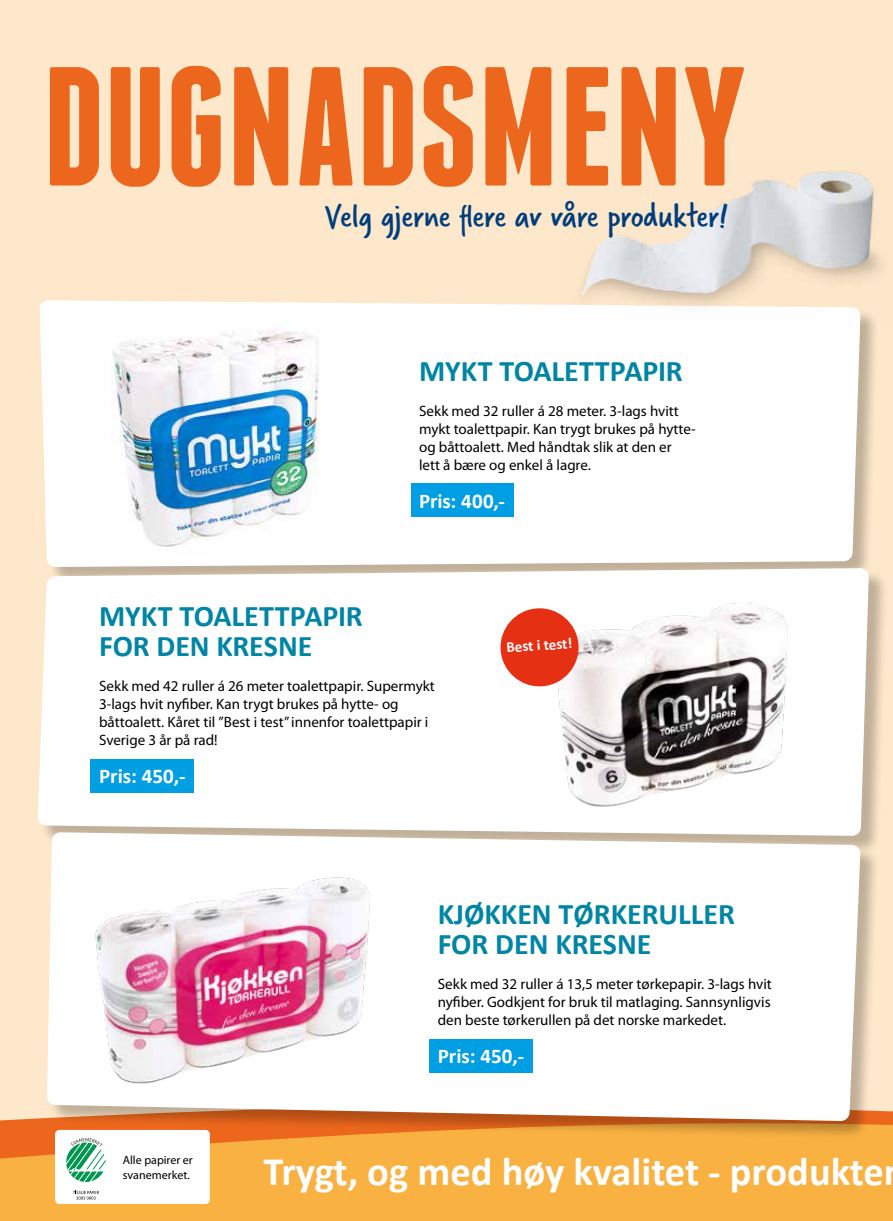
<style>
.page{position:relative;width:893px;height:1221px;background:#fff}
.page>*{position:absolute;margin:0;border:0;box-sizing:border-box;transform-origin:0 0}
.t1{font:700 169.05px "Franchise Free";color:#ec671d}
.t2{font:700 40.5px "Calibri";color:#fff}
.t3{font:35.7px "Verveine";letter-spacing:-.005em;color:#003d7c}
.t4{font:700 30px/30px "Calibri";color:#0085a4}
.t5{font:700 21px "Calibri";color:#fff}
.t6{font:15px/18px "Myriad Pro";color:#000}
.t7{font:700 15px "Calibri";color:#fff}
.t8{font:12px/14.4px "Myriad Pro";color:#000}
</style>
<div class="page">
<div style="left:0;top:0;width:893px;height:1220px;background:#fee8cb"></div>
<div style="left:0;top:1111px;width:893px;height:109px;background:#f9b142"></div>
<div style="left:41px;top:302px;width:839px;height:284px;background:#000;opacity:.25"></div>
<div style="left:40px;top:300px;width:820px;height:267px;background:#fff"></div>
<div style="left:39px;top:569px;width:849px;height:286px;background:#000;opacity:.25"></div>
<div style="left:38px;top:568px;width:831px;height:267px;background:#fff"></div>
<div style="left:49px;top:833px;width:831px;height:307px;background:#000;opacity:.25"></div>
<svg style="left:47px;top:832px;width:813px;height:288px;background:#f9f4f1"></svg>
<div style="left:55px;top:1129px;width:155px;height:74px;background:#fff;border-radius:4px"></div>
<img style="left:49px;top:834px;width:403px;height:271px">
<img style="left:445px;top:552px;width:422px;height:282px">
<img style="left:43px;top:305px;width:373px;height:249px">
<div style="left:411px;top:483px;width:102px;height:34px;background:#009fe3"></div>
<svg style="left:499px;top:607px;width:81px;height:80px;background:#eb6550"></svg>
<div style="left:91px;top:758px;width:103px;height:34px;background:#009fe3"></div>
<div style="left:429px;top:1038px;width:104px;height:34px;background:#009fe3"></div>
<img style="left:561px;top:171px;width:320px;height:156px">
<img style="left:582px;top:172px;width:258px;height:123px">
<svg style="left:73px;top:1190px;width:26px;height:9px"></svg>
<svg style="left:66px;top:1137px;width:40px;height:44px"></svg>
<h1 class="t1" style="left:42px;top:47px;width:705px">DUGNADSMENY</h1>
<h3 class="t3" style="left:324px;top:191px;width:405px">Velg gjerne flere av våre produkter!</h3>
<h3 class="t4" style="left:419px;top:356px;width:265px">MYKT TOALETTPAPIR</h3>
<p class="t6" style="left:419px;top:402px;width:278px">Sekk med 32 ruller á 28 meter. 3-lags hvitt mykt toalettpapir. Kan trygt brukes på hytte&shy;og båttoalett. Med håndtak slik at den er lett å bære og enkel å lagre.</p>
<h3 class="t5" style="left:419px;top:487px;width:87px">Pris: 400,-</h3>
<h3 class="t4" style="left:99px;top:601px;width:265px">MYKT TOALETTPAPIR<br>FOR DEN KRESNE</h3>
<p class="t6" style="left:99px;top:677px;width:337px">Sekk med 42 ruller á 26 meter toalettpapir. Supermykt 3-lags hvit nyfiber. Kan trygt brukes på hytte- og båttoalett. Kåret til ”Best i test” innenfor toalettpapir i Sverige 3 år på rad!</p>
<h3 class="t5" style="left:99px;top:762px;width:88px">Pris: 450,-</h3>
<p class="t7" style="left:506px;top:638px;width:67px;rotate:-4deg">Best i test!</p>
<p class="t8" style="left:123px;top:1153px;width:72px">Alle papirer er svanemerket.</p>
<h3 class="t4" style="left:438px;top:899px;width:299px">KJØKKEN TØRKERULLER<br>FOR DEN KRESNE</h3>
<p class="t6" style="left:438px;top:975px;width:336px;text-align:justify">Sekk med 32 ruller á 13,5 meter tørkepapir. 3-lags hvit nyfiber. Godkjent for bruk til matlaging. Sannsynligvis den beste tørkerullen på det norske markedet.</p>
<h3 class="t5" style="left:438px;top:1042px;width:88px">Pris: 450,-</h3>
<h2 class="t2" style="left:263px;top:1145px;width:622px">Trygt, og med høy kvalitet - produkte</h2>
</div>
